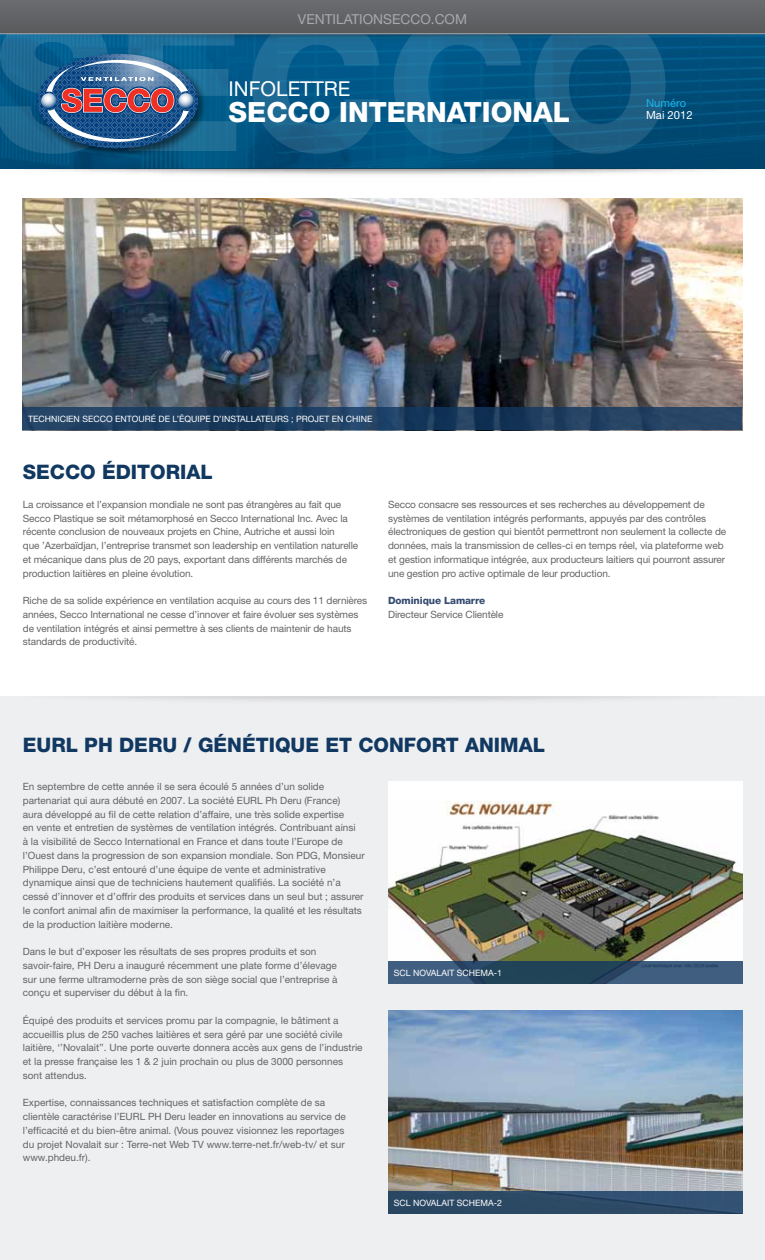
<style>
.page{position:relative;width:765px;height:1260px;background:#fff}
.page>*{position:absolute;margin:0;border:0;box-sizing:border-box;transform-origin:0 0}
.t1{font:800 186.62px "Helvetica Neue";color:#fff}
.t2{font:800 27.88px "Helvetica Neue";color:#fff}
.t3{font:20.62px "Helvetica Neue";color:#fff}
.t4{font:800 20px "Helvetica Neue";color:#113861}
.t5{font:13.75px "Helvetica Neue";color:#a7a9ac}
.t6{font:11.25px "Helvetica Neue";color:#fff}
.t7{font:11.25px "Helvetica Neue";color:#1cb3e8}
.t8{font:10px/13.8px "Helvetica Neue";color:#636466}
.t9{font:800 10px "Helvetica Neue";letter-spacing:-.01em;color:#354b70}
.t10{font:8.75px "Helvetica Neue";color:#fff}
</style>
<div class="page">
<img style="left:0;top:57px;width:765px;height:118px">
<img style="left:22px;top:199px;width:720px;height:209px">
<div style="left:35px;top:52px;width:173px;height:106px;background:#000;opacity:.5"></div>
<svg style="left:37px;top:57px;width:161px;height:91px"></svg>
<svg style="left:22px;top:408px;width:720px;height:22px;fill:#214163"></svg>
<div style="left:0;top:697px;width:765px;height:563px;background:#eeeff1"></div>
<img style="left:0;top:34px;width:765px;height:23px">
<div style="left:0;top:0;width:765px;height:34px;background:#626365"></div>
<hr style="left:0;top:33px;width:765px;height:1px;background:#a7a9ac">
<div style="left:388px;top:781px;width:354px;height:203px;background:#fff"></div>
<img style="left:388px;top:801px;width:354px;height:160px">
<svg style="left:388px;top:961px;width:354px;height:23px;fill:#3e5d7d"></svg>
<img style="left:388px;top:1011px;width:354px;height:180px">
<div style="left:388px;top:1191px;width:354px;height:23px;background:linear-gradient(to right,#294560,#315071)"></div>
<h3 class="t5" style="left:298px;top:10px;width:10px">ventilationsecco</h3>
<h3 class="t5" style="left:431px;top:10px;width:16px">.com</h3>
<h1 class="t1" style="left:-8px;top:-26px;width:682px">SECCO</h1>
<h3 class="t3" style="left:229px;top:76px;width:123px">INFOLETTRE</h3>
<h2 class="t2" style="left:229px;top:96px;width:343px">SECCO INTERNATIONAL</h2>
<p class="t7" style="left:646px;top:96px;width:42px">Numéro</p>
<p class="t6" style="left:646px;top:108px;width:48px">Mai 2012</p>
<p class="t10" style="left:28px;top:414px;width:29px">Technicien</p>
<p class="t10" style="left:82px;top:414px;width:13px">Secco</p>
<p class="t10" style="left:115px;top:414px;width:7px">ento</p>
<p class="t10" style="left:138px;top:414px;width:65px">uré de l’équipe</p>
<p class="t10" style="left:213px;top:414px;width:15px">d’installate</p>
<p class="t10" style="left:271px;top:414px;width:93px">urs ; Projet en Chine</p>
<h3 class="t4" style="left:23px;top:460px;width:192px">SECCO ÉDITORIAL</h3>
<p class="t8" style="left:23px;top:497px;width:337px">La croissance et l’expansion mondiale ne sont pas étrangères au fait que Secco Plastique se soit métamorphosé en Secco International Inc. Avec la récente conclusion de nouveaux projets en Chine, Autriche et aussi loin<br>que ’Azerbaïdjan, l’entreprise transmet son leadership en ventilation naturelle et mécanique dans plus de 20 pays, exportant dans différents marchés de production laitières en pleine évolution.</p>
<p class="t8" style="left:23px;top:594px;width:346px">Riche de sa solide expérience en ventilation acquise au cours des 11 dernières années, Secco International ne cesse d’innover et faire évoluer ses systèmes de ventilation intégrés et ainsi permettre à ses clients de maintenir de hauts standards de productivité.</p>
<p class="t8" style="left:388px;top:497px;width:340px">Secco consacre ses ressources et ses recherches au développement de systèmes de ventilation intégrés performants, appuyés par des contrôles électroniques de gestion qui bientôt permettront non seulement la collecte de données, mais la transmission de celles-ci en temps réel, via plateforme web et gestion informatique intégrée, aux producteurs laitiers qui pourront assurer une gestion pro active optimale de leur production.</p>
<p class="t9" style="left:388px;top:595px;width:99px">Dominique Lamarre</p>
<p class="t8" style="left:388px;top:607px;width:117px">Directeur Service Clientèle</p>
<h3 class="t4" style="left:23px;top:733px;width:524px">EURL PH DERU / GÉNÉTIQUE ET CONFORT ANIMAL</h3>
<p class="t8" style="left:23px;top:780px;width:343px">En septembre de cette année il se sera écoulé 5 années d’un solide partenariat qui aura débuté en 2007. La société EURL Ph Deru (France)<br>aura développé au fil de cette relation d’affaire, une très solide expertise<br>en vente et entretien de systèmes de ventilation intégrés. Contribuant ainsi<br>à la visibilité de Secco International en France et dans toute l’Europe de l’Ouest dans la progression de son expansion mondiale. Son PDG, Monsieur Philippe Deru, c’est entouré d’une équipe de vente et administrative dynamique ainsi que de techniciens hautement qualifiés. La société n’a cessé d’innover et d’offrir des produits et services dans un seul but ; assurer le confort animal afin de maximiser la performance, la qualité et les résultats de la production laitière moderne.</p>
<p class="t8" style="left:23px;top:945px;width:316px">Dans le but d’exposer les résultats de ses propres produits et son savoir-faire, PH Deru a inauguré récemment une plate forme d’élevage sur une ferme ultramoderne près de son siège social que l’entreprise à conçu et superviser du début à la fin.</p>
<p class="t8" style="left:23px;top:1013px;width:341px">Équipé des produits et services promu par la compagnie, le bâtiment a accueillis plus de 250 vaches laitières et sera géré par une société civile laitière, ‘’Novalait’’. Une porte ouverte donnera accès aux gens de l’industrie et la presse française les 1 &amp; 2 juin prochain ou plus de 3000 personnes sont attendus.</p>
<p class="t8" style="left:23px;top:1096px;width:325px">Expertise, connaissances techniques et satisfaction complète de sa clientèle caractérise l’EURL PH Deru leader en innovations au service de l’efficacité et du bien-être animal. (Vous pouvez visionnez les reportages du projet Novalait sur : Terre-net Web TV www.terre-net.fr/web-tv/ et sur www.phdeu.fr).</p>
<p class="t10" style="left:394px;top:968px;width:89px">SCL NOVALAIT sc hema</p>
<p class="t10" style="left:494px;top:968px;width:10px">-1</p>
<p class="t10" style="left:394px;top:1198px;width:89px">SCL NOVALAIT sc hema</p>
<p class="t10" style="left:494px;top:1198px;width:10px">-2</p>
</div>
